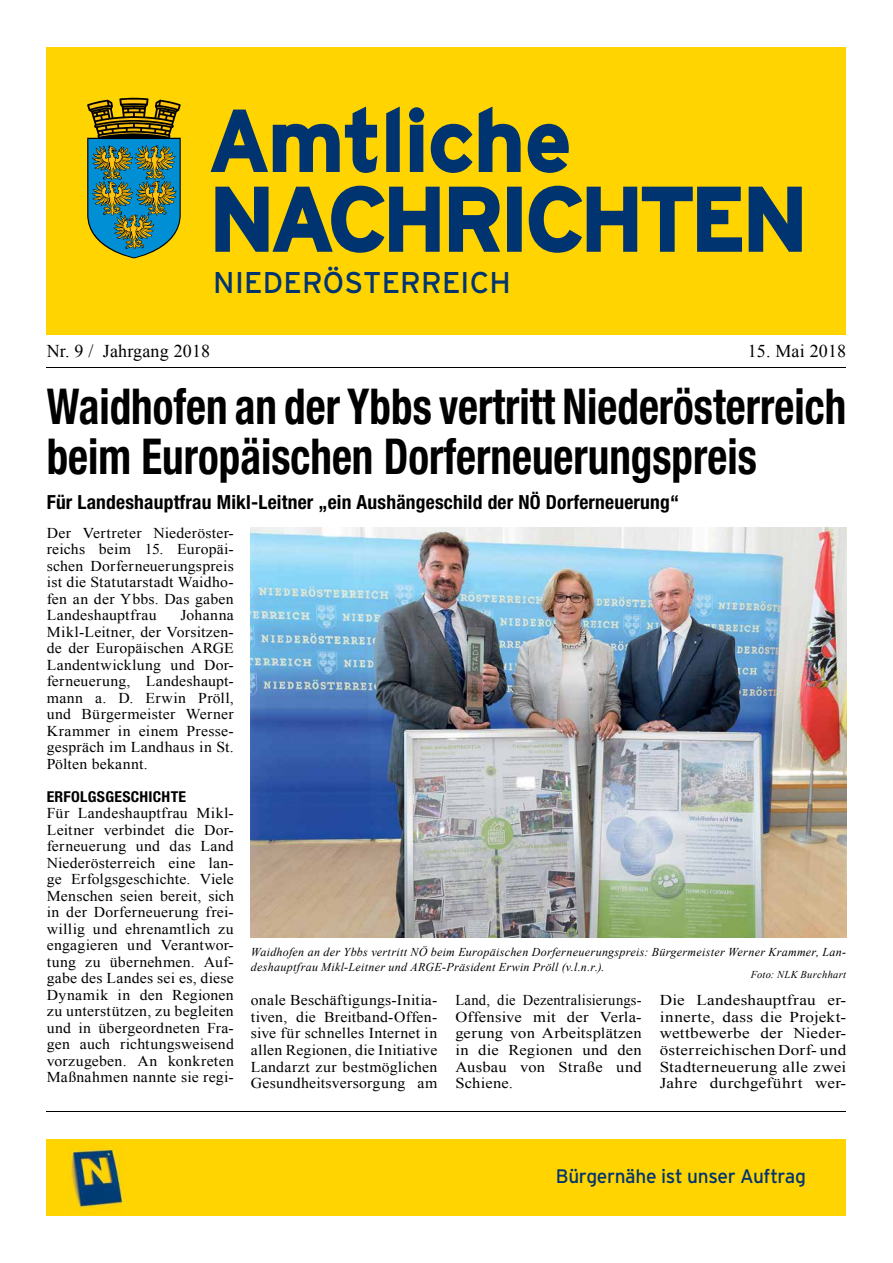
<style>
.page{position:relative;width:893px;height:1263px;background:#fff}
.page>*{position:absolute;margin:0;border:0;box-sizing:border-box;transform-origin:0 0}
.t1{font:700 90px "Interstate";letter-spacing:-.055em;color:#003471}
.t2{font:700 87px "Interstate";letter-spacing:-.01em;color:#003471;scale:.95 1}
.t3{font:700 condensed 49.5px/49.5px "Helvetica Neue LT Pro";color:#000;scale:.87 1}
.t4{font:30px "Interstate";letter-spacing:.005em;color:#003471}
.t5{font:700 condensed 19.5px "Helvetica Neue LT Pro";letter-spacing:.01em;color:#000}
.t6{font:19.5px "Interstate";letter-spacing:-.02em;color:#003471}
.t7{font:18px "Times New Roman";letter-spacing:.01em;color:#000}
.t8{font:15px/16.5px "Times New Roman";letter-spacing:.02em;color:#000;text-align:justify;scale:1.05 1}
.t9{font:15px/16.5px "Times New Roman";letter-spacing:.02em;color:#000;text-align:justify;scale:1.14 1}
.t10{font:15px/16.5px "Times New Roman";letter-spacing:.02em;color:#000;text-align:justify}
.t11{font:700 condensed 15px "Helvetica Neue LT Pro";letter-spacing:.02em;color:#000;scale:1.05 1}
.t12{font:italic 12px/15px "Times New Roman";letter-spacing:.025em;color:#000}
.t13{font:italic 10.5px "Times New Roman";letter-spacing:.03em;color:#000}
</style>
<div class="page">
<hr style="left:47px;top:367px;width:799px;height:1px;background:#000">
<hr style="left:47px;top:1111px;width:799px;height:1px;background:#000">
<div style="left:47px;top:47px;width:799px;height:287px;background:#ffd400"></div>
<div style="left:47px;top:1140px;width:799px;height:76px;background:#ffd400"></div>
<svg style="left:210px;top:106px;width:168px;height:67px"></svg>
<svg style="left:386px;top:106px;width:14px;height:66px"></svg>
<svg style="left:409px;top:106px;width:112px;height:67px"></svg>
<svg style="left:527px;top:123px;width:42px;height:50px"></svg>
<svg style="left:215px;top:185px;width:225px;height:68px"></svg>
<svg style="left:449px;top:186px;width:51px;height:66px"></svg>
<div style="left:507px;top:187px;width:15px;height:65px;border:2px solid #003471"></div>
<svg style="left:528px;top:185px;width:274px;height:68px"></svg>
<svg style="left:87px;top:98px;width:94px;height:160px;background:#587e57"></svg>
<img style="left:69px;top:1145px;width:54px;height:69px">
<img style="left:251px;top:527px;width:595px;height:411px">
<h2 class="t2" style="left:208px;top:92px;width:384px">Amtliche</h2>
<h1 class="t1" style="left:208px;top:169px;width:602px">NACHRICHTEN</h1>
<h3 class="t4" style="left:213px;top:265px;width:299px">NIEDERÖSTERREICH</h3>
<p class="t7" style="left:47px;top:339px;width:165px">Nr. 9 / Jahrgang 2018</p>
<p class="t7" style="left:748px;top:339px;width:100px">15. Mai 2018</p>
<h3 class="t3" style="left:47px;top:381px;width:920px">Waidhofen an der Ybbs vertritt Niederösterreich beim Europäischen Dorferneuerungspreis</h3>
<h3 class="t5" style="left:47px;top:490px;width:634px">Für Landeshauptfrau Mikl-Leitner „ein Aushängeschild der NÖ Dorferneuerung“</h3>
<p class="t8" style="left:47px;top:524px;width:180px">Der Vertreter Niederöster&shy;reichs beim 15. Europäi&shy;schen Dorferneuerungspreis ist die Statutarstadt Waidho&shy;fen an der Ybbs. Das gaben Landeshauptfrau</p>
<p class="t8" style="left:47px;top:607px;width:180px;text-indent:134px">Johanna Mikl-Leitner, der Vorsitzen&shy;de der Europäischen ARGE Landentwicklung und Dor&shy;ferneuerung, Landeshaupt&shy;mann a. D. Erwin Pröll, und Bürgermeister Werner Krammer in einem Presse&shy;gespräch im Landhaus in St.<br>Pölten bekannt.</p>
<p class="t11" style="left:47px;top:787px;width:134px">ERFOLGSGESCHICHTE</p>
<p class="t8" style="left:47px;top:805px;width:180px">Für Landeshauptfrau Mikl-Leitner verbindet die Dor&shy;ferneuerung und das Land Niederösterreich eine lan&shy;ge Erfolgsgeschichte. Viele Menschen seien bereit, sich in der Dorferneuerung frei&shy;willig und ehrenamtlich zu engagieren und Verantwor&shy;tung zu übernehmen. Auf&shy;gabe des Landes sei es, diese Dynamik in den Regionen zu unterstützen, zu begleiten und in übergeordneten Fra&shy;gen auch richtungsweisend vorzugeben. An konkreten Maßnahmen nannte sie regi-</p>
<p class="t12" style="left:251px;top:944px;width:597px">Waidhofen an der Ybbs vertritt NÖ beim Europäischen Dorferneuerungspreis: Bürgermeister Werner Krammer, Lan&shy;deshauptfrau Mikl-Leitner und ARGE-Präsident Erwin Pröll (v.l.n.r.).</p>
<p class="t13" style="left:751px;top:968px;width:97px">Foto: NLK Burchhart</p>
<p class="t8" style="left:251px;top:992px;width:179px">onale Beschäftigungs-Initia&shy;tiven, die Breitband-Offen&shy;sive für schnelles Internet in allen Regionen, die Initiative Landarzt zur bestmöglichen Gesundheitsversorgung am</p>
<p class="t10" style="left:455px;top:992px;width:188px">Land, die Dezentralisierungs-Offensive mit der Verla&shy;gerung von Arbeitsplätzen in die Regionen und den Ausbau von Straße und Schiene.</p>
<p class="t9" style="left:660px;top:992px;width:165px">Die Landeshauptfrau er&shy;innerte, dass die Projekt&shy;wettbewerbe der Nieder&shy;österreichischen Dorf- und Stadterneuerung alle zwei Jahre durchgeführt wer-</p>
<h3 class="t6" style="left:556px;top:1165px;width:252px">Bürgernähe ist unser Auftrag</h3>
</div>
